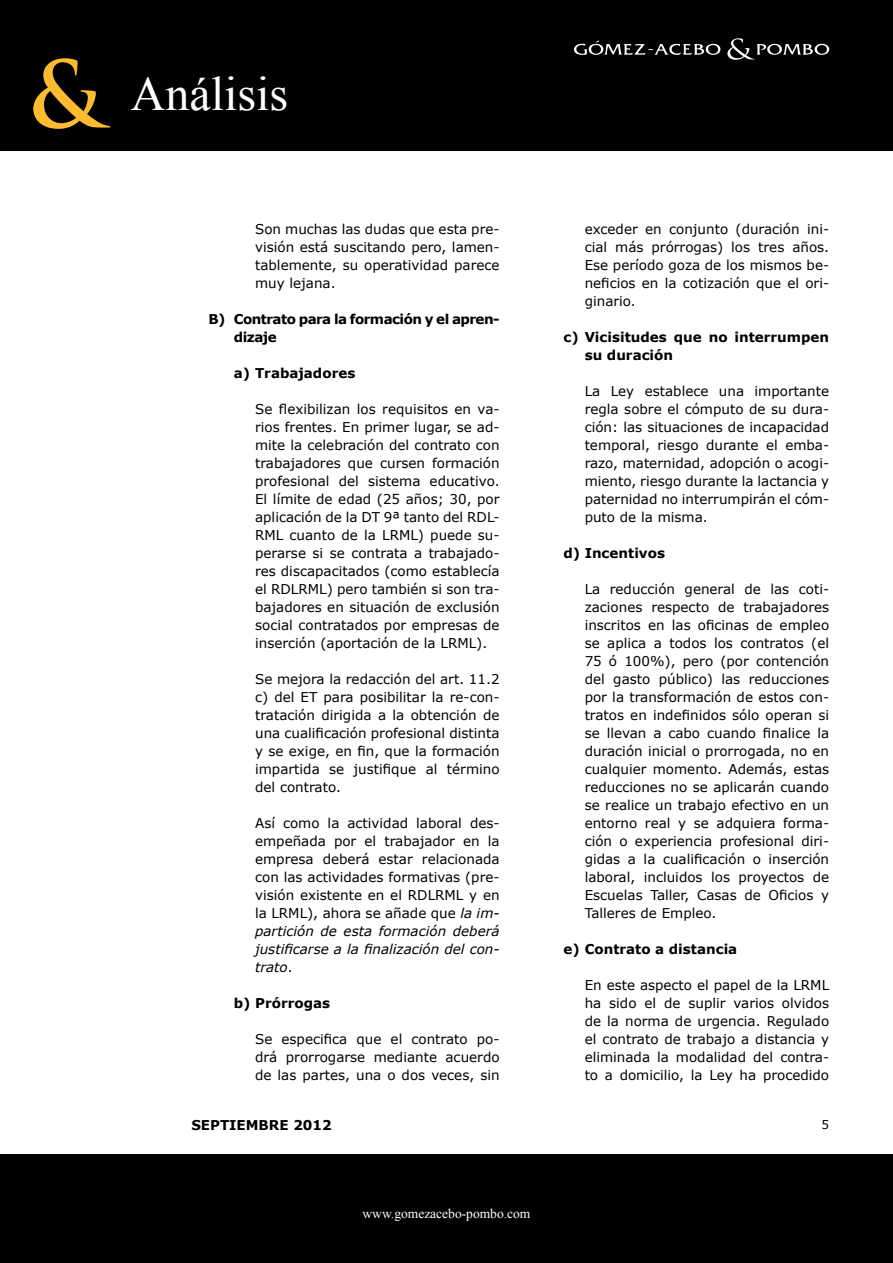
<style>
.page{position:relative;width:893px;height:1263px;background:#fff}
.page>*{position:absolute;margin:0;border:0;box-sizing:border-box;transform-origin:0 0}
.t1{font:700 90px "Trajan Pro";color:#fdbb30}
.t2{font:48px "Times New Roman";color:#fff}
.t3{font:13.5px/18px "Verdana";color:#000;text-align:justify}
.t4{font:700 13.5px/18px "Verdana";color:#000}
.t5{font:700 13.5px/18px "Verdana";letter-spacing:-.04em;color:#000}
.t6{font:13.5px "Times New Roman";color:#fff}
.t7{font:12px "Verdana";color:#000}
.s1{font-style:italic}
</style>
<div class="page">
<div style="left:0;top:0;width:893px;height:151px;background:#000"></div>
<div style="left:0;top:1154px;width:893px;height:109px;background:#000"></div>
<svg style="left:727px;top:38px;width:102px;height:22px"></svg>
<svg style="left:574px;top:41px;width:147px;height:14px"></svg>
<p class="t1" style="left:28px;top:39px;width:76px">&amp;</p>
<p class="t2" style="left:131px;top:62px;width:159px">Análisis</p>
<p class="t3" style="left:255px;top:220px;width:246px">Son muchas las dudas que esta pre&shy;visión está suscitando pero, lamen&shy;tablemente, su operatividad parece muy lejana.</p>
<p class="t5" style="left:234px;top:310px;width:267px;text-indent:-26px">B) Contrato para la formación y el apren&shy;dizaje</p>
<p class="t4" style="left:234px;top:364px;width:123px">a) Trabajadores</p>
<p class="t3" style="left:255px;top:400px;width:246px">Se flexibilizan los requisitos en va&shy;rios frentes. En primer lugar, se ad&shy;mite la celebración del contrato con trabajadores que cursen formación profesional del sistema educativo.<br>El límite de edad (25 años; 30, por aplicación de la DT 9ª tanto del RDL-RML cuanto de la LRML) puede su&shy;perarse si se contrata a trabajado&shy;res discapacitados (como establecía el RDLRML) pero también si son tra&shy;bajadores en situación de exclusión social contratados por empresas de inserción (aportación de la LRML).</p>
<p class="t3" style="left:255px;top:670px;width:246px">Se mejora la redacción del art. 11.2 c) del ET para posibilitar la re-con&shy;tratación dirigida a la obtención de una cualificación profesional distinta y se exige, en fin, que la formación impartida se justifique al término del contrato.</p>
<p class="t3" style="left:255px;top:814px;width:246px">Así como la actividad laboral des&shy;empeñada por el trabajador en la empresa deberá estar relacionada con las actividades formativas (pre&shy;visión existente en el RDLRML y en la LRML), ahora se añade que <span class="s1">la im&shy;partición de esta formación deberá justificarse a la finalización del con&shy;trato</span>.</p>
<p class="t4" style="left:234px;top:994px;width:98px">b) Prórrogas</p>
<p class="t3" style="left:255px;top:1030px;width:246px">Se especifica que el contrato po&shy;drá prorrogarse mediante acuerdo de las partes, una o dos veces, sin</p>
<p class="t4" style="left:191px;top:1116px;width:142px">SEPTIEMBRE 2012</p>
<p class="t6" style="left:363px;top:1204px;width:169px">www.gomezacebo-pombo.com</p>
<p class="t3" style="left:585px;top:220px;width:246px">exceder en conjunto (duración ini&shy;cial más prórrogas) los tres años.<br>Ese período goza de los mismos be&shy;neficios en la cotización que el ori&shy;ginario.</p>
<p class="t4" style="left:585px;top:328px;width:246px;text-indent:-21px">c) Vicisitudes que no interrumpen su duración</p>
<p class="t3" style="left:585px;top:382px;width:246px">La Ley establece una importante regla sobre el cómputo de su dura&shy;ción: las situaciones de incapacidad temporal, riesgo durante el emba&shy;razo, maternidad, adopción o acogi&shy;miento, riesgo durante la lactancia y paternidad no interrumpirán el cóm&shy;puto de la misma.</p>
<p class="t4" style="left:563px;top:544px;width:103px">d) Incentivos</p>
<p class="t3" style="left:585px;top:580px;width:246px">La reducción general de las coti&shy;zaciones respecto de trabajadores inscritos en las oficinas de empleo se aplica a todos los contratos (el 75 ó 100%), pero (por contención del gasto público) las reducciones por la transformación de estos con&shy;tratos en indefinidos sólo operan si se llevan a cabo cuando finalice la duración inicial o prorrogada, no en cualquier momento. Además, estas reducciones no se aplicarán cuando se realice un trabajo efectivo en un entorno real y se adquiera forma&shy;ción o experiencia profesional diri&shy;gidas a la cualificación o inserción laboral, incluidos los proyectos de Escuelas Taller, Casas de Oficios y Talleres de Empleo.</p>
<p class="t4" style="left:563px;top:940px;width:175px">e) Contrato a distancia</p>
<p class="t3" style="left:585px;top:976px;width:246px">En este aspecto el papel de la LRML ha sido el de suplir varios olvidos de la norma de urgencia. Regulado el contrato de trabajo a distancia y eliminada la modalidad del contra&shy;to a domicilio, la Ley ha procedido</p>
<p class="t7" style="left:822px;top:1117px;width:9px">5</p>
</div>
